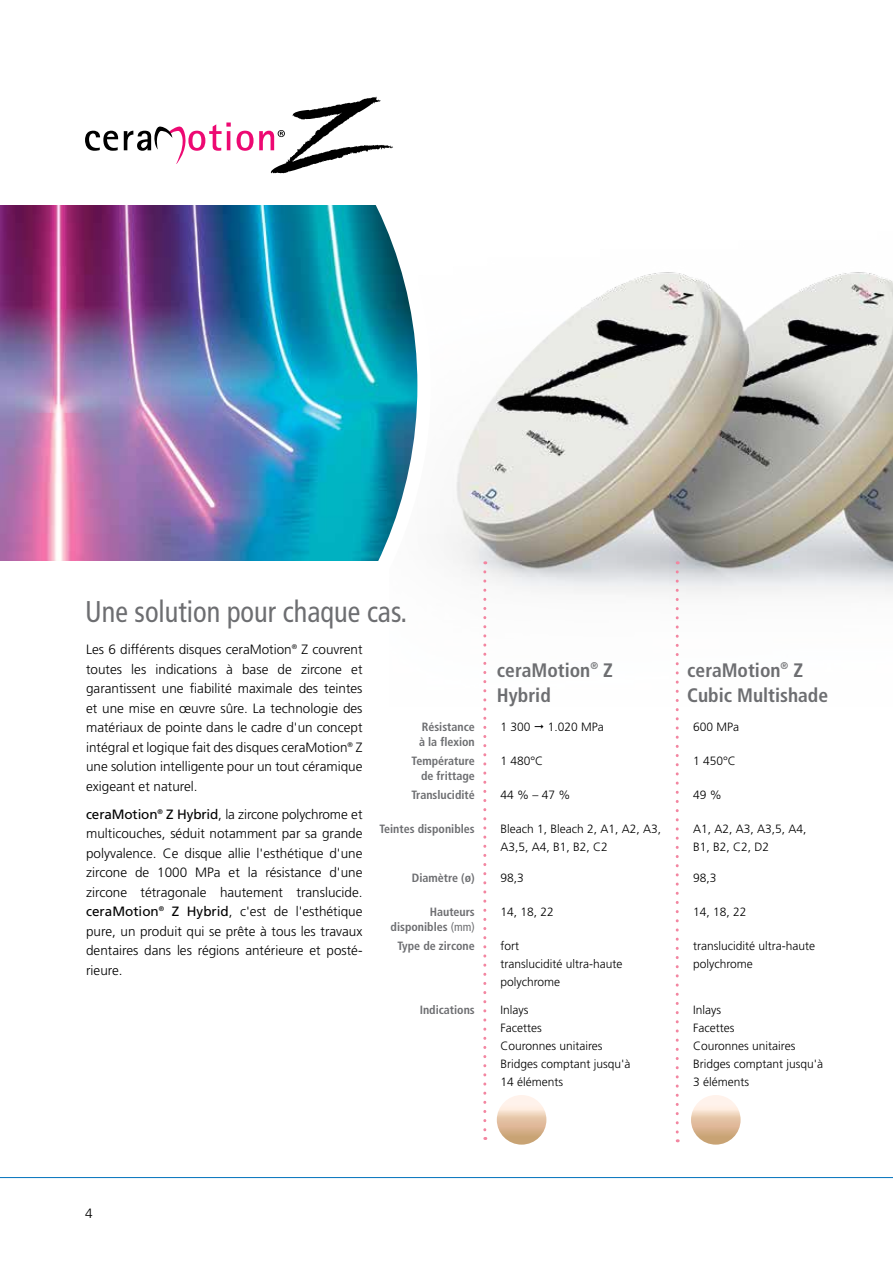
<style>
.page{position:relative;width:893px;height:1263px;background:#fff}
.page>*{position:absolute;margin:0;border:0;box-sizing:border-box;transform-origin:0 0}
.t1{font:condensed 30px "Frutiger LT Std";color:#6d6e71;scale:.94 1}
.t2{font:700 condensed 19.5px/25.5px "Frutiger LT Std";color:#6d6e71}
.t3{font:300 13.5px/19.5px "Frutiger LT Std";color:#000;text-align:justify}
.t4{font:300 12px/18px "Frutiger LT Std";color:#000}
.t5{font:700 condensed 12px/15px "Frutiger LT Std";color:#6d6e71;text-align:right}
.s1{font-weight:400}
</style>
<div class="page">
<img style="left:446px;top:272px;width:447px;height:429px">
<img style="left:0;top:205px;width:418px;height:356px">
<svg style="left:483px;top:572px;width:3px;height:568px"></svg>
<svg style="left:676px;top:572px;width:3px;height:570px"></svg>
<svg style="left:691px;top:1095px;width:50px;height:49px"></svg>
<svg style="left:497px;top:1095px;width:49px;height:49px"></svg>
<svg style="left:85px;top:131px;width:33px;height:20px"></svg>
<svg style="left:124px;top:122px;width:107px;height:42px"></svg>
<svg style="left:237px;top:96px;width:156px;height:78px"></svg>
<hr style="left:0;top:1177px;width:893px;height:1px;background:#0072bc">
<h1 class="t1" style="left:85px;top:594px;width:344px">Une solution pour chaque cas.</h1>
<p class="t3" style="left:86px;top:640px;width:278px">Les 6 différents disques ceraMotion<sup>®</sup> Z couvrent toutes les indications à base de zircone et garantissent une fiabilité maximale des teintes et une mise en œuvre sûre. La technologie des matériaux de pointe dans le cadre d'un concept intégral et logique fait des disques ceraMotion<sup>®</sup> Z une solution intelligente pour un tout céramique exigeant et naturel.</p>
<p class="t3" style="left:86px;top:805px;width:278px"><span class="s1">ceraMotion</span><sup>®</sup> <span class="s1">Z Hybrid</span>, la zircone polychrome et multicouches, séduit notamment par sa grande polyvalence. Ce disque allie l'esthétique d'une zircone de 1000 MPa et la résistance d'une zircone tétragonale hautement translucide. <span class="s1">ceraMotion</span><sup>®</sup> <span class="s1">Z Hybrid</span>, c'est de l'esthétique pure, un produit qui se prête à tous les travaux dentaires dans les régions antérieure et posté&shy;rieure.</p>
<h2 class="t2" style="left:497px;top:657px;width:117px">ceraMotion<sup>®</sup> Z<br>Hybrid</h2>
<h2 class="t2" style="left:687px;top:657px;width:142px">ceraMotion<sup>®</sup> Z<br>Cubic Multishade</h2>
<p class="t5" style="left:419px;top:719px;width:57px;text-align:left">Résistance à la flexion</p>
<p class="t4" style="left:500px;top:718px;width:32px">1 300</p>
<p class="t4" style="left:548px;top:718px;width:58px">1.020 MPa</p>
<p class="t4" style="left:693px;top:717px;width:48px">600 MPa</p>
<p class="t5" style="left:412px;top:753px;width:65px">Température de frittage</p>
<p class="t4" style="left:500px;top:751px;width:44px">1 480°C</p>
<p class="t4" style="left:693px;top:751px;width:44px">1 450°C</p>
<p class="t5" style="left:411px;top:787px;width:65px">Translucidité</p>
<p class="t4" style="left:500px;top:785px;width:72px">44 % – 47 %</p>
<p class="t4" style="left:693px;top:785px;width:30px">49 %</p>
<p class="t5" style="left:379px;top:821px;width:97px">Teintes disponibles</p>
<p class="t4" style="left:500px;top:819px;width:162px">Bleach 1, Bleach 2, A1, A2, A3,<br>A3,5, A4, B1, B2, C2</p>
<p class="t4" style="left:693px;top:819px;width:115px">A1, A2, A3, A3,5, A4,<br>B1, B2, C2, D2</p>
<p class="t5" style="left:412px;top:870px;width:65px">Diamètre (ø)</p>
<p class="t4" style="left:500px;top:869px;width:25px">98,3</p>
<p class="t4" style="left:693px;top:869px;width:25px">98,3</p>
<p class="t5" style="left:391px;top:904px;width:86px">Hauteurs disponibles <span class="s1">(mm)</span></p>
<p class="t4" style="left:500px;top:903px;width:55px">14, 18, 22</p>
<p class="t4" style="left:693px;top:903px;width:55px">14, 18, 22</p>
<p class="t5" style="left:397px;top:938px;width:79px">Type de zircone</p>
<p class="t4" style="left:500px;top:937px;width:123px">fort<br>translucidité ultra-haute polychrome</p>
<p class="t4" style="left:693px;top:937px;width:123px">translucidité ultra-haute polychrome</p>
<p class="t5" style="left:420px;top:1002px;width:57px">Indications</p>
<p class="t4" style="left:500px;top:1001px;width:132px">Inlays<br>Facettes<br>Couronnes unitaires<br>Bridges comptant jusqu'à<br>14 éléments</p>
<p class="t4" style="left:693px;top:1001px;width:132px">Inlays<br>Facettes<br>Couronnes unitaires<br>Bridges comptant jusqu'à<br>3 éléments</p>
<p class="t3" style="left:85px;top:1203px;width:9px">4</p>
</div>
